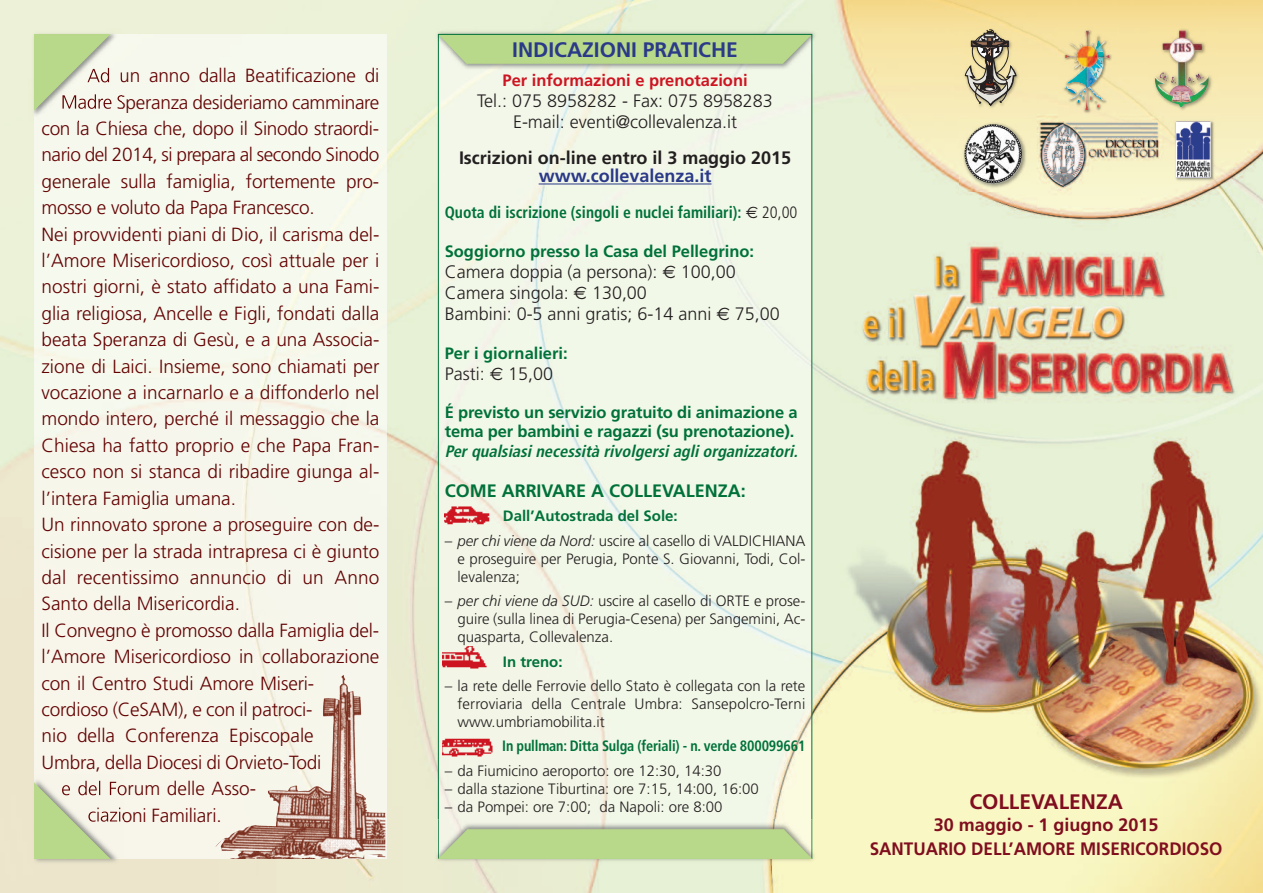
<style>
.page{position:relative;width:1263px;height:893px;background:#fff}
.page>*{position:absolute;margin:0;border:0;box-sizing:border-box;transform-origin:0 0}
.t1{font:700 21px "Frutiger";color:#2a3988}
.t2{font:700 21px "Frutiger";color:#800e1e}
.t3{font:300 19.05px "Frutiger";color:#620202}
.t4{font:300 19.05px "Frutiger";letter-spacing:-.025em;color:#620202}
.t5{font:300 18px/21px "Frutiger";color:#231f20;text-align:center}
.t6{font:700 18px/24px "Frutiger";color:#800e1e;text-align:center}
.t7{font:700 18px "Frutiger";color:#231f20}
.t8{font:700 18px "Frutiger";color:#007139}
.t9{font:700 18px "Frutiger";color:#2a3988}
.t10{font:700 16.5px/19.5px "Frutiger";letter-spacing:-.01em;color:#007139}
.t11{font:italic 700 condensed 16.5px "Frutiger";color:#007139}
.t12{font:700 condensed 16.5px "Frutiger";color:#007139;scale:.95 1}
.t13{font:700 16.5px "Frutiger";color:#cd1522}
.t14{font:300 15px/18px "Frutiger";color:#231f20;text-align:justify}
.t15{font:700 condensed 15px "Frutiger";letter-spacing:-.01em;color:#007139;scale:.95 1}
.t16{font:700 15px "Frutiger";color:#007139}
.s1{font-weight:300;color:#231f20}
.s2{font-style:italic}
</style>
<div class="page">
<img style="left:0;top:0;width:1263px;height:893px">
<div style="left:34px;top:34px;width:353px;height:825px;background:#f6f8ed"></div>
<img style="left:954px;top:24px;width:73px;height:93px">
<svg style="left:965px;top:29px;width:51px;height:77px;background:#aca182"></svg>
<img style="left:959px;top:119px;width:71px;height:72px">
<img style="left:964px;top:124px;width:58px;height:60px;border-radius:50%">
<img style="left:1148px;top:24px;width:71px;height:92px">
<img style="left:1155px;top:30px;width:53px;height:77px">
<img style="left:1059px;top:24px;width:60px;height:96px">
<img style="left:1064px;top:31px;width:45px;height:79px">
<img style="left:1169px;top:115px;width:51px;height:74px">
<img style="left:1176px;top:122px;width:35px;height:56px">
<img style="left:29px;top:29px;width:93px;height:93px">
<img style="left:111px;top:68px;width:11px;height:14px">
<img style="left:111px;top:94px;width:11px;height:16px">
<img style="left:76px;top:121px;width:46px;height:1px">
<svg style="left:34px;top:34px;width:77px;height:77px;background:#cad7ab"></svg>
<img style="left:30px;top:774px;width:93px;height:93px">
<img style="left:62px;top:781px;width:61px;height:14px">
<img style="left:111px;top:807px;width:12px;height:15px">
<svg style="left:34px;top:782px;width:77px;height:77px;background:#cdd9ac"></svg>
<div style="left:440px;top:74px;width:370px;height:745px;background:#f2f8e8"></div>
<img style="left:431px;top:27px;width:392px;height:47px">
<svg style="left:440px;top:36px;width:370px;height:28px;background:#bad98e"></svg>
<hr style="left:539px;top:184px;width:172px;height:1px;background:#2a3988">
<img style="left:444px;top:503px;width:53px;height:25px">
<img style="left:443px;top:646px;width:53px;height:26px">
<img style="left:442px;top:734px;width:57px;height:26px">
<img style="left:429px;top:819px;width:392px;height:47px">
<img style="left:438px;top:819px;width:374px;height:10px">
<svg style="left:438px;top:829px;width:374px;height:30px;background:#bad88d"></svg>
<img style="left:215px;top:675px;width:170px;height:184px">
<svg style="left:746px;top:207px;width:11px;height:11px"></svg>
<svg style="left:663px;top:266px;width:12px;height:12px"></svg>
<svg style="left:574px;top:287px;width:12px;height:12px"></svg>
<svg style="left:717px;top:308px;width:12px;height:12px"></svg>
<svg style="left:490px;top:368px;width:13px;height:12px"></svg>
<p class="t3" style="left:87px;top:68px;width:294px">Ad un anno dalla Beatificazione di</p>
<p class="t3" style="left:61px;top:94px;width:320px">Madre Speranza desideriamo cam minare</p>
<p class="t3" style="left:42px;top:121px;width:339px">con la Chiesa che, dopo il Sinodo straordi-</p>
<p class="t4" style="left:42px;top:147px;width:339px">nario del 2014, si prepara al secondo Sinodo</p>
<p class="t3" style="left:42px;top:174px;width:339px">generale sulla famiglia, fortemente pro-</p>
<p class="t3" style="left:42px;top:200px;width:275px">mosso e voluto da Papa Francesco.</p>
<p class="t3" style="left:42px;top:226px;width:339px">Nei provvidenti piani di Dio, il carisma del -</p>
<p class="t3" style="left:42px;top:253px;width:339px">l’Amore Misericordioso, così attuale per i</p>
<p class="t3" style="left:42px;top:279px;width:339px">nostri giorni, è stato affidato a una Fami-</p>
<p class="t3" style="left:42px;top:306px;width:339px">glia religiosa, Ancelle e Figli, fondati dalla</p>
<p class="t3" style="left:42px;top:332px;width:339px">beata Speranza di Gesù, e a una Associa-</p>
<p class="t3" style="left:42px;top:358px;width:339px">zione di Laici. Insieme, sono chia mati per</p>
<p class="t3" style="left:42px;top:385px;width:339px">vocazione a incarnarlo e a diffonderlo nel</p>
<p class="t3" style="left:42px;top:411px;width:339px">mondo intero, perché il messaggio che la</p>
<p class="t3" style="left:42px;top:438px;width:339px">Chiesa ha fatto proprio e che Papa Fran-</p>
<p class="t3" style="left:42px;top:464px;width:339px">cesco non si stanca di ribadire giunga al-</p>
<p class="t3" style="left:42px;top:490px;width:196px">l’intera Famiglia umana.</p>
<p class="t3" style="left:42px;top:517px;width:339px">Un rinnovato sprone a proseguire con de-</p>
<p class="t3" style="left:42px;top:543px;width:339px">cisione per la strada intrapresa ci è giunto</p>
<p class="t3" style="left:42px;top:570px;width:339px">dal recentissimo annuncio di un Anno</p>
<p class="t3" style="left:42px;top:596px;width:200px">Santo della Misericordia.</p>
<p class="t3" style="left:42px;top:622px;width:339px">Il Convegno è promosso dalla Famiglia del -</p>
<p class="t3" style="left:42px;top:649px;width:339px">l’Amore Misericordioso in collaborazione</p>
<p class="t3" style="left:42px;top:675px;width:274px">con il Centro Studi Amore Miseri-</p>
<p class="t3" style="left:42px;top:702px;width:273px">cordioso (CeSAM), e con il patroci-</p>
<p class="t3" style="left:42px;top:728px;width:274px">nio del la Conferenza Episcopale</p>
<p class="t3" style="left:42px;top:754px;width:281px">Um bra, della Diocesi di Orvieto-Todi</p>
<p class="t3" style="left:61px;top:781px;width:196px">e del Forum delle Asso-</p>
<p class="t3" style="left:88px;top:807px;width:136px">ciazioni Familiari.</p>
<p class="t1" style="left:512px;top:41px;width:227px">INDICAZIONI PRATICHE</p>
<p class="t13" style="left:503px;top:74px;width:247px">Per informazioni e prenotazioni</p>
<p class="t5" style="left:477px;top:92px;width:297px">Tel.: 075 8958282 - Fax: 075 8958283<br>E-mail: eventi@collevalenza.it</p>
<p class="t7" style="left:459px;top:151px;width:334px">Iscrizioni on-line entro il 3 maggio 2015</p>
<p class="t9" style="left:539px;top:169px;width:174px">www.collevalenza.it</p>
<p class="t12" style="left:445px;top:206px;width:373px">Quota di iscrizione (singoli e nuclei familiari): <span class="s1">20,00</span></p>
<p class="t10" style="left:445px;top:243px;width:311px">Soggiorno presso la Casa del Pellegrino:</p>
<p class="t5" style="left:445px;top:263px;width:214px">Camera doppia (a persona):</p>
<p class="t5" style="left:681px;top:263px;width:56px">100,00</p>
<p class="t5" style="left:445px;top:284px;width:125px">Camera singola:</p>
<p class="t5" style="left:445px;top:284px;width:268px;text-align:left;text-indent:147px">130,00<br>Bambini: 0-5 anni gratis; 6-14 anni</p>
<p class="t5" style="left:735px;top:305px;width:46px">75,00</p>
<p class="t10" style="left:445px;top:345px;width:124px">Per i giornalieri:</p>
<p class="t5" style="left:445px;top:365px;width:41px">Pasti:</p>
<p class="t5" style="left:508px;top:365px;width:46px">15,00</p>
<p class="t10" style="left:445px;top:403px;width:354px">É previsto un servizio gratuito di animazione a tema per bambini e ragazzi (su prenotazione).</p>
<p class="t11" style="left:445px;top:444px;width:358px">Perqualsiasinecessità rivolgersiagliorganizzatori.</p>
<p class="t8" style="left:445px;top:484px;width:303px">COME ARRIVARE A COLLEVALENZA:</p>
<p class="t16" style="left:503px;top:510px;width:176px">Dall’Autostrada del Sole:</p>
<p class="t14" style="left:457px;top:533px;width:349px;text-indent:-13px">– <span class="s2">per chi viene da Nord:</span> uscire al casello di VALDICHIANA e proseguire per Perugia, Ponte S. Giovanni, Todi, Col&shy;levalenza;</p>
<p class="t14" style="left:457px;top:593px;width:349px;text-indent:-13px">– <span class="s2">per chi viene da SUD:</span> uscire al casello di ORTE e prose&shy;guire (sulla linea di Perugia-Cesena) per Sangemini, Ac&shy;quasparta, Collevalenza.</p>
<p class="t16" style="left:503px;top:655px;width:61px">In treno:</p>
<p class="t14" style="left:457px;top:678px;width:349px;text-indent:-13px">– la rete delle Ferrovie dello Stato è collegata con la rete ferroviaria della Centrale Umbra: Sansepolcro-Terni www.umbriamobilita.it</p>
<p class="t15" style="left:502px;top:740px;width:321px">In pullman: Ditta Sulga (feriali) - n. verde 800099661</p>
<p class="t14" style="left:445px;top:763px;width:278px">– da Fiumicino aeroporto: ore 12:30, 14:30</p>
<p class="t14" style="left:445px;top:781px;width:316px">– dalla stazione Tiburtina: ore 7:15, 14:00, 16:00</p>
<p class="t14" style="left:445px;top:799px;width:279px">– da Pompei: ore 7:00; da Napoli: ore 8:00</p>
<p class="t2" style="left:969px;top:793px;width:155px">COLLEVALENZA</p>
<p class="t6" style="left:870px;top:814px;width:354px">30 maggio - 1 giugno 2015<br>SANTUARIO DELL’AMORE MISERICORDIOSO</p>
</div>
